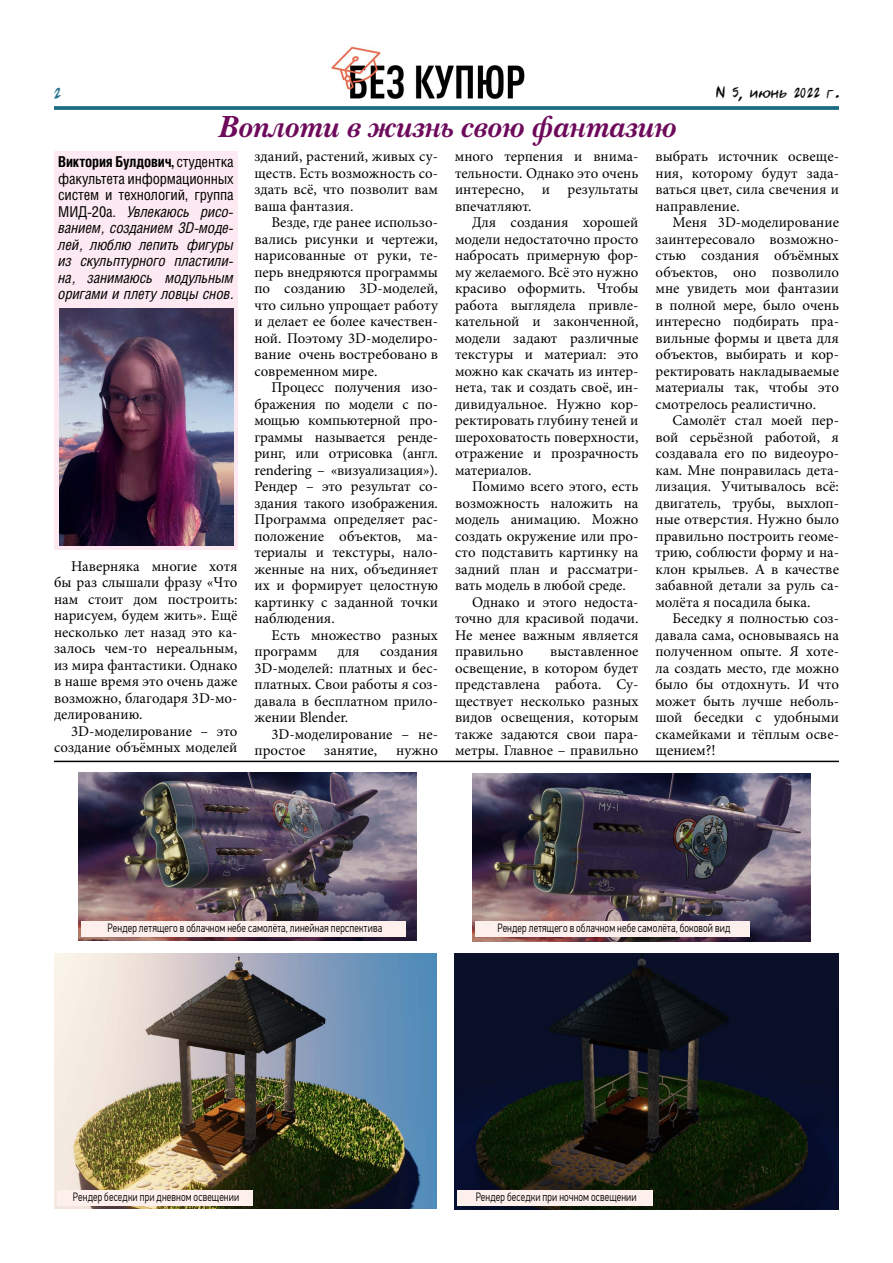
<style>
.page{position:relative;width:893px;height:1263px;background:#fff}
.page>*{position:absolute;margin:0;border:0;box-sizing:border-box;transform-origin:0 0}
.t1{font:italic 700 31.5px "New Baskerville ITC";color:#6e0a5b}
.t2{font:19.5px "beermoney";color:#1b6b82}
.t3{font:18px "beermoney";color:#000}
.t4{font:italic 15px/16.5px "Helios Cond C";letter-spacing:-.01em;color:#000;text-align:justify}
.t5{font:15px "Minion Pro";letter-spacing:-.005em;color:#000}
.t6{font:14.85px/16.5px "Minion Pro";color:#000;text-align:justify}
.t7{font:300 12px "PF Din Text Cond Pro";letter-spacing:.015em;color:#000;scale:.9 1}
.s1{font-weight:700;font-style:normal}
.s2{font-style:normal}
</style>
<div class="page">
<img style="left:331px;top:46px;width:194px;height:53px">
<svg style="left:54px;top:106px;width:785px;height:4px;background:#287389"></svg>
<div style="left:54px;top:151px;width:184px;height:398px;background:#fde9f1"></div>
<img style="left:60px;top:308px;width:174px;height:237px">
<img style="left:79px;top:772px;width:337px;height:169px">
<img style="left:472px;top:773px;width:338px;height:168px">
<img style="left:54px;top:954px;width:382px;height:255px">
<img style="left:454px;top:953px;width:385px;height:256px">
<hr style="left:54px;top:761px;width:785px;height:1px;background:#000">
<div style="left:57px;top:1190px;width:196px;height:16px;background:#fdefec"></div>
<div style="left:457px;top:1190px;width:196px;height:16px;background:#fdefec"></div>
<div style="left:82px;top:922px;width:324px;height:15px;background:#fdefec"></div>
<div style="left:476px;top:922px;width:274px;height:15px;background:#fdefec"></div>
<h2 class="t2" style="left:53px;top:81px;width:9px">2</h2>
<p class="t3" style="left:716px;top:81px;width:126px">N 5, июнь 2022 г.</p>
<h1 class="t1" style="left:217px;top:108px;width:460px">Воплоти в жизнь свою фантазию</h1>
<p class="t4" style="left:58px;top:153px;width:177px"><span class="s1">Виктория Булдович,</span> <span class="s2">студентка факультета информационных систем и технологий, группа МИД-20а.</span> Увлекаюсь рисо&shy;ванием, созданием 3D-моде&shy;лей, люблю лепить фигуры из скульптурного пластили&shy;на, занимаюсь модульным оригами и плету ловцы снов.</p>
<p class="t6" style="left:54px;top:558px;width:185px;text-indent:17px">Наверняка многие хотя бы раз слышали фразу «Что нам стоит дом построить: нарисуем, будем жить». Ещё несколько лет назад это ка&shy;залось чем-то нереальным, из мира фантастики. Однако в наше время это очень даже возможно, благодаря 3D-мо&shy;делированию.</p>
<p class="t6" style="left:54px;top:723px;width:185px;text-align:right">3D-моделирование – это создание объёмных моделей</p>
<p class="t6" style="left:254px;top:148px;width:185px">зданий, растений, живых су&shy;ществ. Есть возможность со&shy;здать всё, что позволит вам ваша фантазия.</p>
<p class="t6" style="left:254px;top:214px;width:185px;text-indent:17px">Везде, где ранее использо&shy;вались рисунки и чертежи, нарисованные от руки, те&shy;перь внедряются программы по созданию 3D-моделей, что сильно упрощает работу и делает ее более качествен&shy;ной. Поэтому 3D-моделиро&shy;вание очень востребовано в современном мире.</p>
<p class="t6" style="left:254px;top:379px;width:185px;text-indent:17px">Процесс получения изо&shy;бражения по модели с по&shy;мощью компьютерной про&shy;граммы называется ренде&shy;ринг, или отрисовка (англ. rendering – «визуализация»).<br>Рендер – это результат со&shy;здания такого изображения.<br>Программа определяет рас&shy;положение объектов, ма&shy;териалы и текстуры, нало&shy;женные на них, объединяет их и формирует целостную картинку с заданной точки наблюдения.</p>
<p class="t6" style="left:254px;top:627px;width:185px;text-indent:17px">Есть множество разных программ</p>
<p class="t6" style="left:254px;top:643px;width:185px;text-indent:126px">создания 3D-моделей: платных и бес&shy;платных. Свои работы я соз&shy;давала в бесплатном прило&shy;жении Blender.</p>
<p class="t6" style="left:254px;top:726px;width:185px;text-indent:17px">3D-моделирование – не&shy;простое</p>
<p class="t6" style="left:338px;top:643px;width:24px">для</p>
<p class="t6" style="left:324px;top:742px;width:54px">занятие,</p>
<p class="t6" style="left:396px;top:742px;width:43px">нужно</p>
<p class="t6" style="left:455px;top:148px;width:185px">много терпения и внима&shy;тельности. Однако это очень интересно, и результаты впечатляют.</p>
<p class="t6" style="left:455px;top:214px;width:185px;text-indent:17px">Для создания хорошей модели недостаточно просто набросать примерную фор&shy;му желаемого. Всё это нужно красиво оформить. Чтобы работа выглядела привле&shy;кательной и законченной, модели задают различные текстуры и материал: это можно как скачать из интер&shy;нета, так и создать своё, ин&shy;дивидуальное. Нужно кор&shy;ректировать глубину теней и шероховатость поверхности, отражение и прозрачность материалов.</p>
<p class="t6" style="left:472px;top:478px;width:168px">Помимо всего этого, есть</p>
<p class="t6" style="left:455px;top:495px;width:185px">возможность наложить на</p>
<p class="t6" style="left:455px;top:511px;width:185px">модель анимацию. Можно</p>
<p class="t6" style="left:455px;top:528px;width:185px">создать окружение или про-</p>
<p class="t6" style="left:455px;top:544px;width:185px">сто подставить картинку на</p>
<p class="t6" style="left:455px;top:561px;width:185px">задний план и рассматри-</p>
<p class="t6" style="left:455px;top:577px;width:172px">вать модель в любой среде.</p>
<p class="t6" style="left:472px;top:594px;width:168px">Однако и этого недоста-</p>
<p class="t6" style="left:455px;top:610px;width:185px">точно для красивой подачи.</p>
<p class="t6" style="left:455px;top:627px;width:185px">Не менее важным является</p>
<p class="t6" style="left:455px;top:643px;width:70px">правильно</p>
<p class="t6" style="left:455px;top:643px;width:185px;text-indent:95px">выставленное освещение, в котором будет представлена работа. Су&shy;ществует несколько разных видов освещения, которым также задаются свои пара&shy;метры. Главное – правильно</p>
<p class="t6" style="left:655px;top:148px;width:185px">выбрать источник освеще&shy;ния, которому будут зада&shy;ваться цвет, сила свечения и направление.</p>
<p class="t6" style="left:655px;top:214px;width:185px;text-indent:17px">Меня 3D-моделирование заинтересовало возможно&shy;стью создания объёмных объектов, оно позволило мне увидеть мои фантазии в полной мере, было очень интересно подбирать пра&shy;вильные формы и цвета для объектов, выбирать и кор&shy;ректировать накладываемые материалы так, чтобы это смотрелось реалистично.</p>
<p class="t6" style="left:655px;top:412px;width:185px;text-indent:17px">Самолёт стал моей пер&shy;вой серьёзной работой, я создавала его по видеоуро&shy;кам. Мне понравилась дета&shy;лизация. Учитывалось всё: двигатель, трубы, выхлоп&shy;ные отверстия. Нужно было правильно построить геоме&shy;трию, соблюсти форму и на&shy;клон крыльев. А в качестве забавной детали за руль са&shy;молёта я посадила быка.</p>
<p class="t6" style="left:655px;top:610px;width:185px;text-indent:17px">Беседку я полностью соз&shy;давала сама, основываясь на полученном опыте. Я хоте&shy;ла создать место, где можно было бы отдохнуть. И что может быть лучше неболь&shy;шой беседки с удобными скамейками и тёплым осве-</p>
<p class="t5" style="left:655px;top:740px;width:62px">щением?!</p>
<p class="t7" style="left:108px;top:921px;width:307px">Рендер летящего в облачном небе самолёта, линейная перспектива</p>
<p class="t7" style="left:497px;top:921px;width:260px">Рендер летящего в облачном небе самолёта, боковой вид</p>
<p class="t7" style="left:73px;top:1190px;width:186px">Рендер беседки при дневном освещении</p>
<p class="t7" style="left:476px;top:1190px;width:180px">Рендер беседки при ночном освещении</p>
</div>
